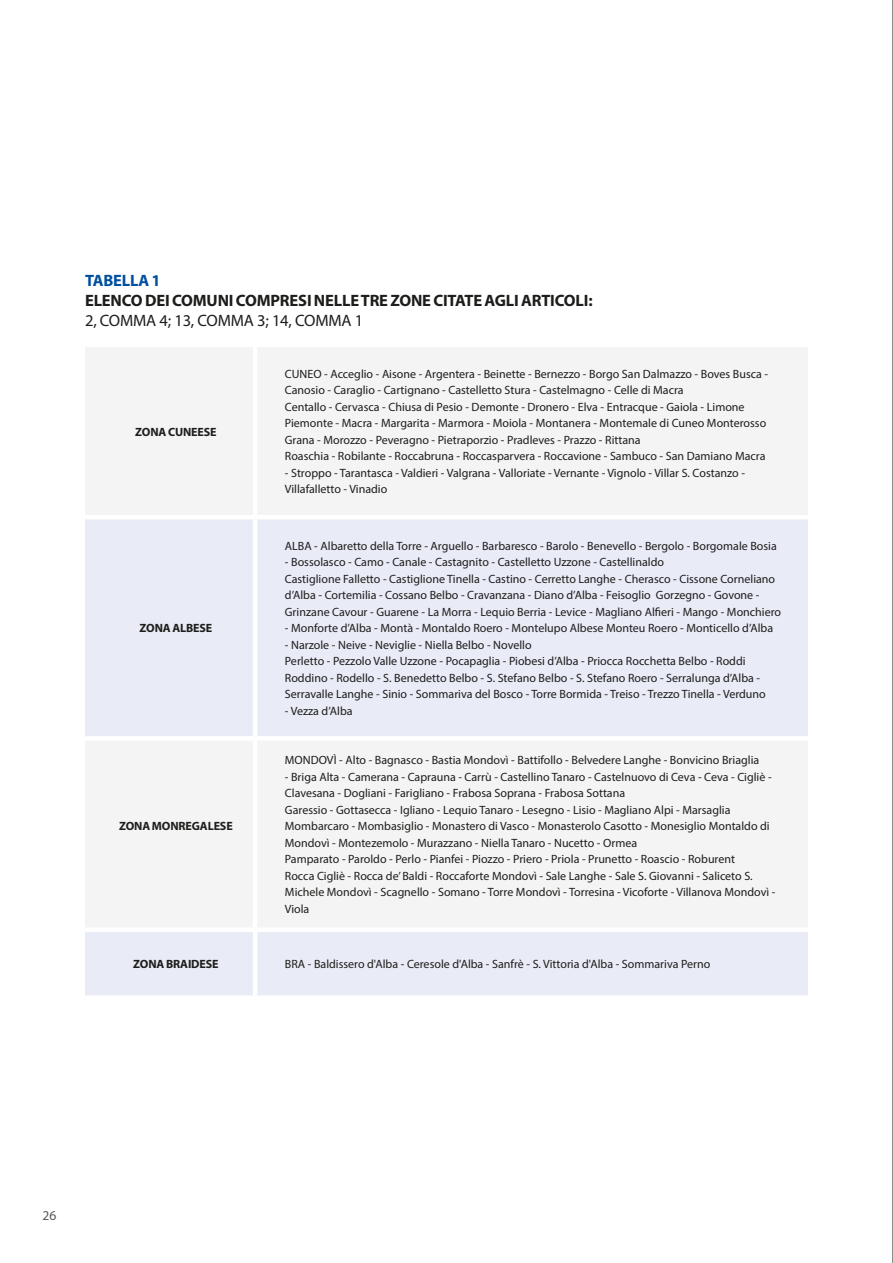
<style>
.page{position:relative;width:893px;height:1263px;background:#fff}
.page>*{position:absolute;margin:0;border:0;box-sizing:border-box;transform-origin:0 0}
.t1{font:700 16.5px "Myriad Pro";letter-spacing:-.01em;color:#1d1d1b}
.t2{font:16.5px "Myriad Pro";letter-spacing:-.01em;color:#1d1d1b}
.t3{font:700 16.5px "Myriad Pro";letter-spacing:-.01em;color:#004f9f}
.t4{font:13.5px "Myriad Pro";color:#575756}
.t5{font:12px/16.5px "Myriad Pro";color:#1d1d1b}
.t6{font:700 12px "Myriad Pro";letter-spacing:-.01em;color:#1d1d1b}
</style>
<div class="page">
<hr style="left:892px;top:0;width:1px;height:1263px;background:#1d1d1b">
<div style="left:85px;top:348px;width:723px;height:167px;background:#f4f4f4"></div>
<svg style="left:85px;top:519px;width:723px;height:476px;fill:#e9ebf7"></svg>
<hr style="left:85px;top:736px;width:170px;height:4px;background:#fff">
<hr style="left:255px;top:736px;width:553px;height:4px;background:#fff">
<div style="left:85px;top:927px;width:170px;height:5px;background:#fff"></div>
<div style="left:255px;top:927px;width:553px;height:5px;background:#fff"></div>
<hr style="left:253px;top:347px;width:4px;height:168px;background:#fff">
<hr style="left:253px;top:519px;width:4px;height:217px;background:#fff">
<hr style="left:253px;top:740px;width:4px;height:187px;background:#fff">
<hr style="left:253px;top:932px;width:4px;height:63px;background:#fff">
<h1 class="t3" style="left:85px;top:269px;width:77px">TABELLA 1</h1>
<h1 class="t1" style="left:85px;top:289px;width:509px">ELENCO DEI COMUNI COMPRESI NELLE TRE ZONE CITATE AGLI ARTICOLI:</h1>
<h1 class="t2" style="left:85px;top:310px;width:280px">2, COMMA 4; 13, COMMA 3; 14, COMMA 1</h1>
<p class="t6" style="left:135px;top:424px;width:83px">ZONA CUNEESE</p>
<p class="t6" style="left:140px;top:620px;width:74px">ZONA ALBESE</p>
<p class="t6" style="left:119px;top:818px;width:115px">ZONA MONREGALESE</p>
<p class="t5" style="left:285px;top:365px;width:485px">CUNEO - Acceglio - Aisone - Argentera - Beinette - Bernezzo - Borgo San Dalmazzo - Boves Busca - Canosio - Caraglio - Cartignano - Castelletto Stura - Castelmagno - Celle di Macra<br>Centallo - Cervasca - Chiusa di Pesio - Demonte - Dronero - Elva - Entracque - Gaiola - Limone Piemonte - Macra - Margarita - Marmora - Moiola - Montanera - Montemale di Cuneo Monterosso Grana - Morozzo - Peveragno - Pietraporzio - Pradleves - Prazzo - Rittana<br>Roaschia - Robilante - Roccabruna - Roccasparvera - Roccavione - Sambuco - San Damiano Macra</p>
<p class="t5" style="left:285px;top:464px;width:462px">- Stroppo - Tarantasca - Valdieri - Valgrana - Valloriate - Vernante - Vignolo - Villar S. Costanzo -<br>Villafalletto - Vinadio</p>
<p class="t5" style="left:285px;top:537px;width:493px">ALBA - Albaretto della Torre - Arguello - Barbaresco - Barolo - Benevello - Bergolo - Borgomale Bosia</p>
<p class="t5" style="left:285px;top:554px;width:498px">- Bossolasco - Camo - Canale - Castagnito - Castelletto Uzzone - Castellinaldo<br>Castiglione Falletto - Castiglione Tinella - Castino - Cerretto Langhe - Cherasco - Cissone Corneliano d’Alba - Cortemilia - Cossano Belbo - Cravanzana - Diano d’Alba - Feisoglio Gorzegno - Govone - Grinzane Cavour - Guarene - La Morra - Lequio Berria - Levice - Magliano Alfieri - Mango - Monchiero</p>
<p class="t5" style="left:285px;top:620px;width:490px">- Monforte d’Alba - Montà - Montaldo Roero - Montelupo Albese Monteu Roero - Monticello d’Alba</p>
<p class="t5" style="left:285px;top:636px;width:482px">- Narzole - Neive - Neviglie - Niella Belbo - Novello<br>Perletto - Pezzolo Valle Uzzone - Pocapaglia - Piobesi d’Alba - Priocca Rocchetta Belbo - Roddi Roddino - Rodello - S. Benedetto Belbo - S. Stefano Belbo - S. Stefano Roero - Serralunga d’Alba - Serravalle Langhe - Sinio - Sommariva del Bosco - Torre Bormida - Treiso - Trezzo Tinella - Verduno</p>
<p class="t5" style="left:285px;top:702px;width:69px">- Vezza d’Alba</p>
<p class="t5" style="left:285px;top:752px;width:476px">MONDOVÌ - Alto - Bagnasco - Bastia Mondovì - Battifollo - Belvedere Langhe - Bonvicino Briaglia</p>
<p class="t5" style="left:285px;top:768px;width:492px">- Briga Alta - Camerana - Caprauna - Carrù - Castellino Tanaro - Castelnuovo di Ceva - Ceva - Cigliè - Clavesana - Dogliani - Farigliano - Frabosa Soprana - Frabosa Sottana<br>Garessio - Gottasecca - Igliano - Lequio Tanaro - Lesegno - Lisio - Magliano Alpi - Marsaglia Mombarcaro - Mombasiglio - Monastero di Vasco - Monasterolo Casotto - Monesiglio Montaldo di Mondovì - Montezemolo - Murazzano - Niella Tanaro - Nucetto - Ormea<br>Pamparato - Paroldo - Perlo - Pianfei - Piozzo - Priero - Priola - Prunetto - Roascio - Roburent<br>Rocca Cigliè - Rocca de’ Baldi - Roccaforte Mondovì - Sale Langhe - Sale S. Giovanni - Saliceto S.<br>Michele Mondovì - Scagnello - Somano - Torre Mondovì - Torresina - Vicoforte - Villanova Mondovì - Viola</p>
<p class="t6" style="left:133px;top:956px;width:87px">ZONA BRAIDESE</p>
<p class="t5" style="left:285px;top:956px;width:427px">BRA - Baldissero d'Alba - Ceresole d'Alba - Sanfrè - S. Vittoria d'Alba - Sommariva Perno</p>
<p class="t4" style="left:43px;top:1207px;width:15px">26</p>
</div>
